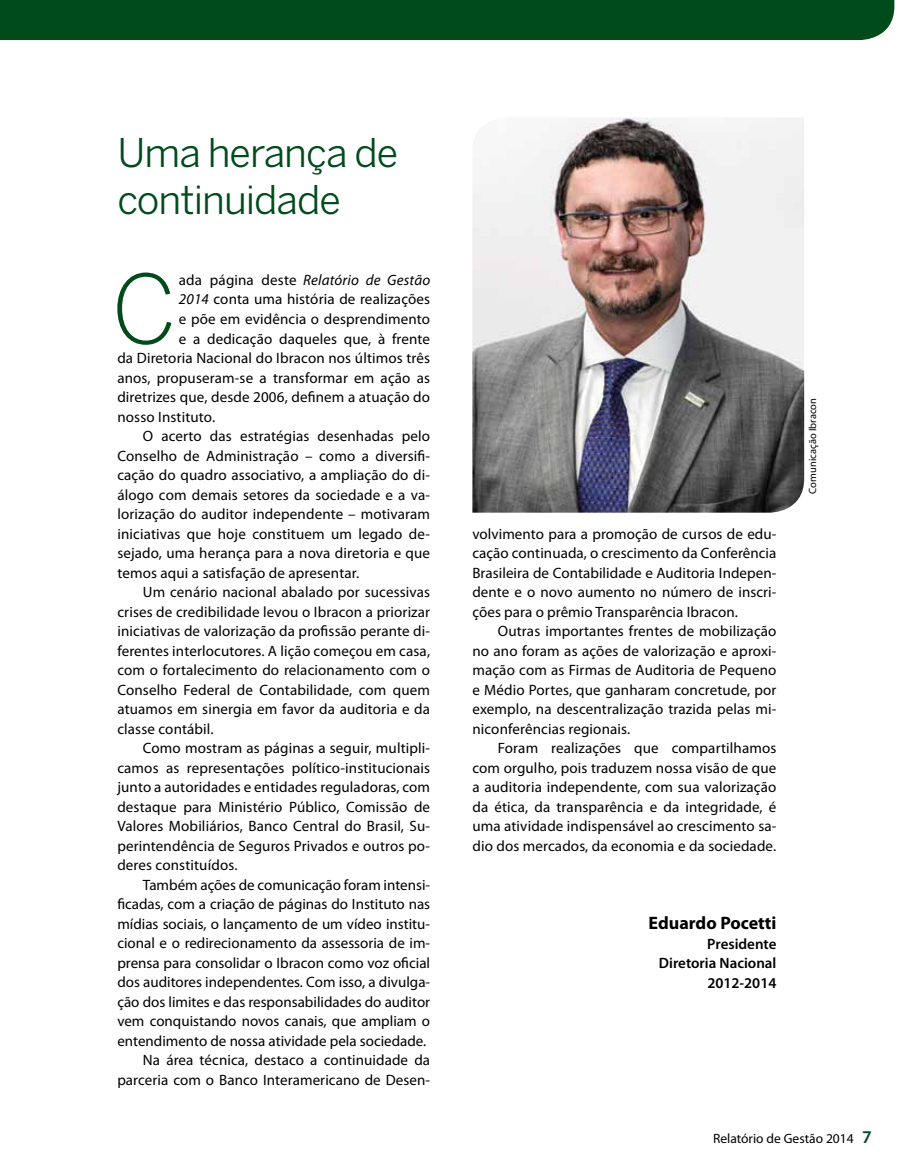
<style>
.page{position:relative;width:915px;height:1170px;background:#fff}
.page>*{position:absolute;margin:0;border:0;box-sizing:border-box;transform-origin:0 0}
.t1{font:300 94.05px "Benton Sans";color:#004b1c}
.t2{font:39.3px/47.1px "Benton Sans";letter-spacing:-.025em;color:#004b1c}
.t3{font:700 18px "Myriad Pro";color:#000}
.t4{font:15px/19.5px "Myriad Pro";letter-spacing:.01em;color:#000;text-align:justify}
.t5{font:600 15px/19.5px "Myriad Pro";color:#000;text-align:right}
.t6{font:italic 15px "Myriad Pro";letter-spacing:.01em;color:#000}
.t7{font:13.5px "Myriad Pro";color:#000}
.t8{font:10.5px "Myriad Pro";color:#000}
.s1{font-style:normal}
.s2{font-style:italic}
.s3{font-weight:600;font-size:18px;color:#004b1c}
</style>
<div class="page">
<div style="left:0;top:0;width:894px;height:40px;background:#004b1c"></div>
<img style="left:472px;top:117px;width:331px;height:395px">
<h2 class="t2" style="left:117px;top:129px;width:282px">Uma herança de continuidade</h2>
<h1 class="t1" style="left:111px;top:254px;width:67px">C</h1>
<p class="t6" style="left:179px;top:270px;width:253px"><span class="s1">ada página deste</span> Relatório de Gestão</p>
<p class="t4" style="left:179px;top:290px;width:252px"><span class="s2">2014</span> conta uma história de realizações</p>
<p class="t4" style="left:179px;top:309px;width:253px">e põe em evidência o desprendimento</p>
<p class="t4" style="left:179px;top:329px;width:252px">e a dedicação daqueles que, à frente</p>
<p class="t4" style="left:117px;top:348px;width:314px">da Diretoria Nacional do Ibracon nos últimos três</p>
<p class="t4" style="left:117px;top:368px;width:314px">anos, propuseram-se a transformar em ação as</p>
<p class="t4" style="left:117px;top:387px;width:314px">diretrizes que, desde 2006, definem a atuação do</p>
<p class="t4" style="left:117px;top:407px;width:99px">nosso Instituto.</p>
<p class="t4" style="left:143px;top:426px;width:289px">O acerto das estratégias desenhadas pelo</p>
<p class="t4" style="left:117px;top:446px;width:314px">Conselho de Administração – como a diversifi-</p>
<p class="t4" style="left:117px;top:465px;width:314px">cação do quadro associativo, a ampliação do di-</p>
<p class="t4" style="left:117px;top:485px;width:314px">álogo com demais setores da sociedade e a va-</p>
<p class="t4" style="left:117px;top:504px;width:314px">lorização do auditor independente – motivaram</p>
<p class="t4" style="left:117px;top:524px;width:314px">iniciativas que hoje constituem um legado de-</p>
<p class="t4" style="left:117px;top:543px;width:314px">sejado, uma herança para a nova diretoria e que</p>
<p class="t4" style="left:117px;top:563px;width:243px">temos aqui a satisfação de apresentar.</p>
<p class="t4" style="left:143px;top:582px;width:289px">Um cenário nacional abalado por sucessivas</p>
<p class="t4" style="left:117px;top:602px;width:314px">crises de credibilidade levou o Ibracon a priorizar</p>
<p class="t4" style="left:117px;top:621px;width:314px">iniciativas de valorização da profissão perante di-</p>
<p class="t4" style="left:117px;top:641px;width:314px">ferentes interlocutores. A lição começou em casa,</p>
<p class="t4" style="left:117px;top:660px;width:314px">com o fortalecimento do relacionamento com o</p>
<p class="t4" style="left:117px;top:680px;width:314px">Conselho Federal de Contabilidade, com quem</p>
<p class="t4" style="left:117px;top:699px;width:314px">atuamos em sinergia em favor da auditoria e da</p>
<p class="t4" style="left:117px;top:719px;width:98px">classe contábil.</p>
<p class="t4" style="left:143px;top:738px;width:288px">Como mostram as páginas a seguir, multipli-</p>
<p class="t4" style="left:117px;top:758px;width:314px">camos as representações político-institucionais</p>
<p class="t4" style="left:117px;top:777px;width:314px">junto a autoridades e entidades reguladoras, com</p>
<p class="t4" style="left:117px;top:797px;width:314px">destaque para Ministério Público, Comissão de</p>
<p class="t4" style="left:117px;top:816px;width:314px">Valores Mobiliários, Banco Central do Brasil, Su-</p>
<p class="t4" style="left:117px;top:836px;width:314px">perintendência de Seguros Privados e outros po-</p>
<p class="t4" style="left:117px;top:855px;width:121px">deres constituídos.</p>
<p class="t4" style="left:143px;top:875px;width:289px">Também ações de comunicação foram intensi-</p>
<p class="t4" style="left:117px;top:894px;width:314px">ficadas, com a criação de páginas do Instituto nas</p>
<p class="t4" style="left:117px;top:914px;width:314px">mídias sociais, o lançamento de um vídeo institu-</p>
<p class="t4" style="left:117px;top:933px;width:314px">cional e o redirecionamento da assessoria de im-</p>
<p class="t4" style="left:117px;top:953px;width:314px">prensa para consolidar o Ibracon como voz oficial</p>
<p class="t4" style="left:117px;top:972px;width:314px">dos auditores independentes. Com isso, a divulga-</p>
<p class="t4" style="left:117px;top:992px;width:314px">ção dos limites e das responsabilidades do auditor</p>
<p class="t4" style="left:117px;top:1011px;width:314px">vem conquistando novos canais, que ampliam o</p>
<p class="t4" style="left:117px;top:1031px;width:310px">entendimento de nossa atividade pela sociedade.</p>
<p class="t4" style="left:143px;top:1050px;width:288px">Na área técnica, destaco a continuidade da</p>
<p class="t4" style="left:117px;top:1070px;width:314px">parceria com o Banco Interamericano de Desen-</p>
<p class="t4" style="left:472px;top:524px;width:305px">volvimento para a promoção de cursos de edu&shy;cação continuada, o crescimento da Conferência Brasileira de Contabilidade e Auditoria Indepen&shy;dente e o novo aumento no número de inscri&shy;ções para o prêmio Transparência Ibracon.</p>
<p class="t4" style="left:472px;top:622px;width:305px;text-indent:26px">Outras importantes frentes de mobilização no ano foram as ações de valorização e aproxi&shy;mação com as Firmas de Auditoria de Pequeno e Médio Portes, que ganharam concretude, por exemplo, na descentralização trazida pelas mi&shy;niconferências regionais.</p>
<p class="t4" style="left:472px;top:739px;width:305px;text-indent:26px">Foram realizações que compartilhamos com orgulho, pois traduzem nossa visão de que a auditoria independente, com sua valorização da ética, da transparência e da integridade, é uma atividade indispensável ao crescimento sa&shy;dio dos mercados, da economia e da sociedade.</p>
<p class="t3" style="left:648px;top:911px;width:129px">Eduardo Pocetti</p>
<p class="t5" style="left:658px;top:933px;width:119px">Presidente<br>Diretoria Nacional<br>2012-2014</p>
<p class="t8" style="left:806px;top:493px;width:97px;rotate:-90deg">Comunicação Ibracon</p>
<p class="t7" style="left:712px;top:1131px;width:160px">Relatório de Gestão 2014 <span class="s3">7</span></p>
</div>
